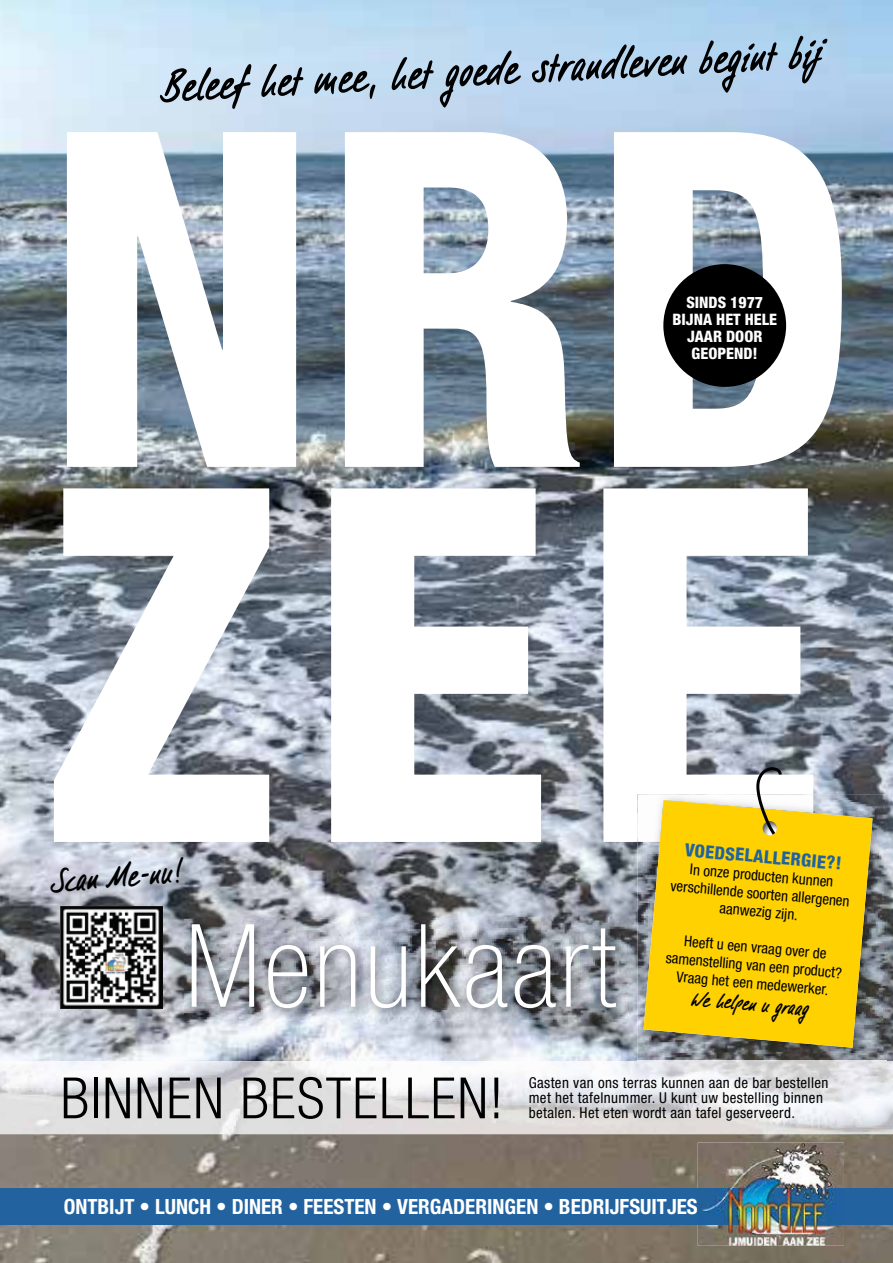
<style>
.page{position:relative;width:893px;height:1263px;background:#fff}
.page>*{position:absolute;margin:0;border:0;box-sizing:border-box;transform-origin:0 0}
.t1{font:800 condensed 495px "Helvetica Neue LT Std";color:#fff}
.t2{font:800 condensed 468.75px "Helvetica Neue LT Std";color:#fff}
.t3{font:100 condensed 115.5px "Helvetica Neue LT Std";letter-spacing:.03em;color:#fff}
.t4{font:300 condensed 57px "Helvetica Neue LT Std";letter-spacing:.025em;color:#000}
.t5{font:48px "Filzerhand EF";color:#000}
.t6{font:35.1px "Filzerhand EF";color:#000}
.t7{font:22.5px "Filzerhand EF";color:#000}
.t8{font:700 condensed 21px "Helvetica Neue LT Std";color:#fff}
.t9{font:800 condensed 18px "Helvetica Neue LT Std";color:#22639f}
.t10{font:800 condensed 15.75px/17px "Helvetica Neue LT Std";color:#fff;text-align:center}
.t11{font:condensed 15px/18px "Helvetica Neue LT Std";letter-spacing:.025em;color:#000;text-align:center}
</style>
<div class="page">
<img style="left:0;top:0;width:893px;height:1263px">
<img style="left:638px;top:794px;width:248px;height:267px">
<img style="left:638px;top:794px;width:175px;height:48px">
<svg style="left:643px;top:800px;width:229px;height:248px;background:#eec716"></svg>
<div style="left:0;top:1188px;width:893px;height:36px;background:#22639f"></div>
<img style="left:185px;top:917px;width:443px;height:104px">
<img style="left:0;top:1061px;width:893px;height:73px">
<img style="left:698px;top:1142px;width:146px;height:104px">
<img style="left:698px;top:1188px;width:146px;height:36px">
<div style="left:663px;top:264px;width:123px;height:123px;background:#000;border-radius:50%"></div>
<svg style="left:756px;top:767px;width:26px;height:68px"></svg>
<img style="left:61px;top:906px;width:101px;height:102px">
<h3 class="t5" style="left:160px;top:57px;width:663px;rotate:-3deg">Beleef het mee, het goede strandleven begint bij</h3>
<h2 class="t2" style="left:43px;top:10px;width:818px">NRD</h2>
<h1 class="t1" style="left:43px;top:359px;width:784px">ZEE</h1>
<p class="t9" style="left:686px;top:838px;width:159px;rotate:5deg">VOEDSELALLERGIE?!</p>
<p class="t10" style="left:672px;top:294px;width:106px">SINDS 1977<br>BIJNA HET HELE<br>JAAR DOOR<br>GEOPEND!</p>
<h3 class="t6" style="left:49px;top:860px;width:134px;rotate:-5deg">Scan Me-nu!</h3>
<p class="t11" style="left:673px;top:858px;width:181px;rotate:5deg">In onze producten kunnen verschillende soorten allergenen aanwezig zijn.</p>
<p class="t11" style="left:668px;top:930px;width:178px;rotate:5deg">Heeft u een vraag over de samenstelling van een product?<br>Vraag het een medewerker.</p>
<h3 class="t3" style="left:185px;top:901px;width:431px">Menukaart</h3>
<h3 class="t7" style="left:693px;top:984px;width:120px;rotate:5deg">We helpen u graag</h3>
<h3 class="t4" style="left:61px;top:1065px;width:444px">BINNEN BESTELLEN!</h3>
<p class="t11" style="left:529px;top:1075px;width:301px;line-height:15px;text-align:left">Gasten van ons terras kunnen aan de bar bestellen met het tafelnummer. U kunt uw bestelling binnen betalen. Het eten wordt aan tafel geserveerd.</p>
<h3 class="t8" style="left:64px;top:1194px;width:635px">ONTBIJT • LUNCH • DINER • FEESTEN • VERGADERINGEN • BEDRIJFSUITJES</h3>
</div>
